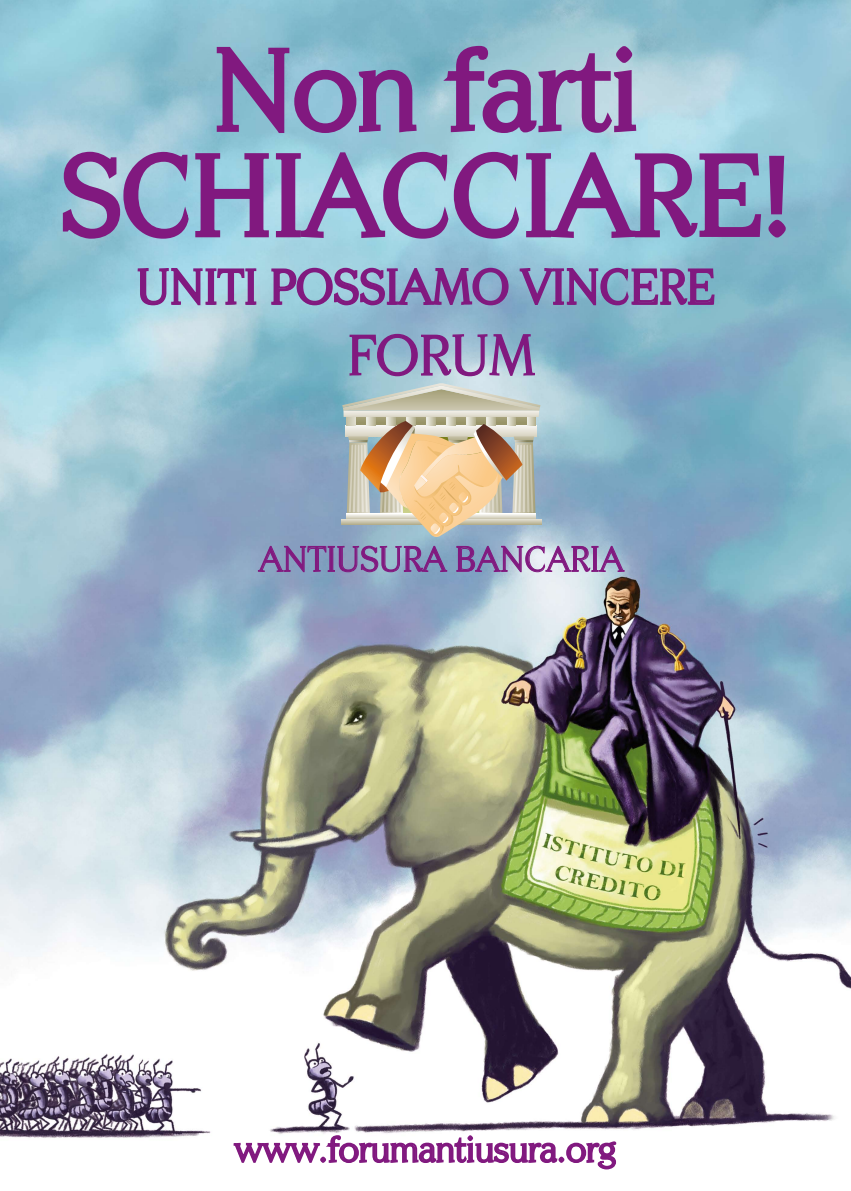
<style>
.page{position:relative;width:851px;height:1191px;background:#fff}
.page>*{position:absolute;margin:0;border:0;box-sizing:border-box;transform-origin:0 0}
.t1{font:115.26px/105.4px "Centabel";color:#81197f;text-align:center}
.t2{font:57.33px "Centabel";color:#81197f}
.t3{font:49.41px "Centabel";color:#81197f}
.t4{font:36px "Centabel";color:#81197f}
.t5{font:35.64px "Centabel";color:#81197f}
</style>
<div class="page">
<img style="left:0;top:0;width:850px;height:1138px">
<svg style="left:342px;top:383px;width:198px;height:155px;background:#ccc0a9"></svg>
<svg style="left:349px;top:333px;width:186px;height:44px;background:#97a1c3"></svg>
<svg style="left:257px;top:545px;width:190px;height:27px;background:#8888b4"></svg>
<svg style="left:456px;top:545px;width:169px;height:27px;background:#a7a0c5"></svg>
<svg style="left:214px;top:43px;width:205px;height:92px;background:#8893bc"></svg>
<svg style="left:445px;top:43px;width:193px;height:92px;background:#9a96be"></svg>
<svg style="left:61px;top:150px;width:727px;height:91px;background:#979dc5"></svg>
<svg style="left:136px;top:266px;width:121px;height:40px;background:#9c9ac4"></svg>
<svg style="left:270px;top:265px;width:239px;height:42px;background:#8e8cba"></svg>
<svg style="left:518px;top:266px;width:197px;height:40px;background:#8685b4"></svg>
<svg style="left:232px;top:1133px;width:433px;height:37px"></svg>
<h1 class="t1" style="left:61px;top:35px;width:732px">NON FARTI<br>SCHIACCIARE!</h1>
<h3 class="t3" style="left:137px;top:258px;width:580px">UN ITI POSSIAMO VINCERE</h3>
<h2 class="t2" style="left:347px;top:322px;width:190px">FORUM</h2>
<p class="t5" style="left:259px;top:538px;width:366px">ANTIUSURA BANCARIA</p>
<p class="t4" style="left:235px;top:1128px;width:383px">WWW.FORUMANTIUSURA.ORG</p>
</div>
